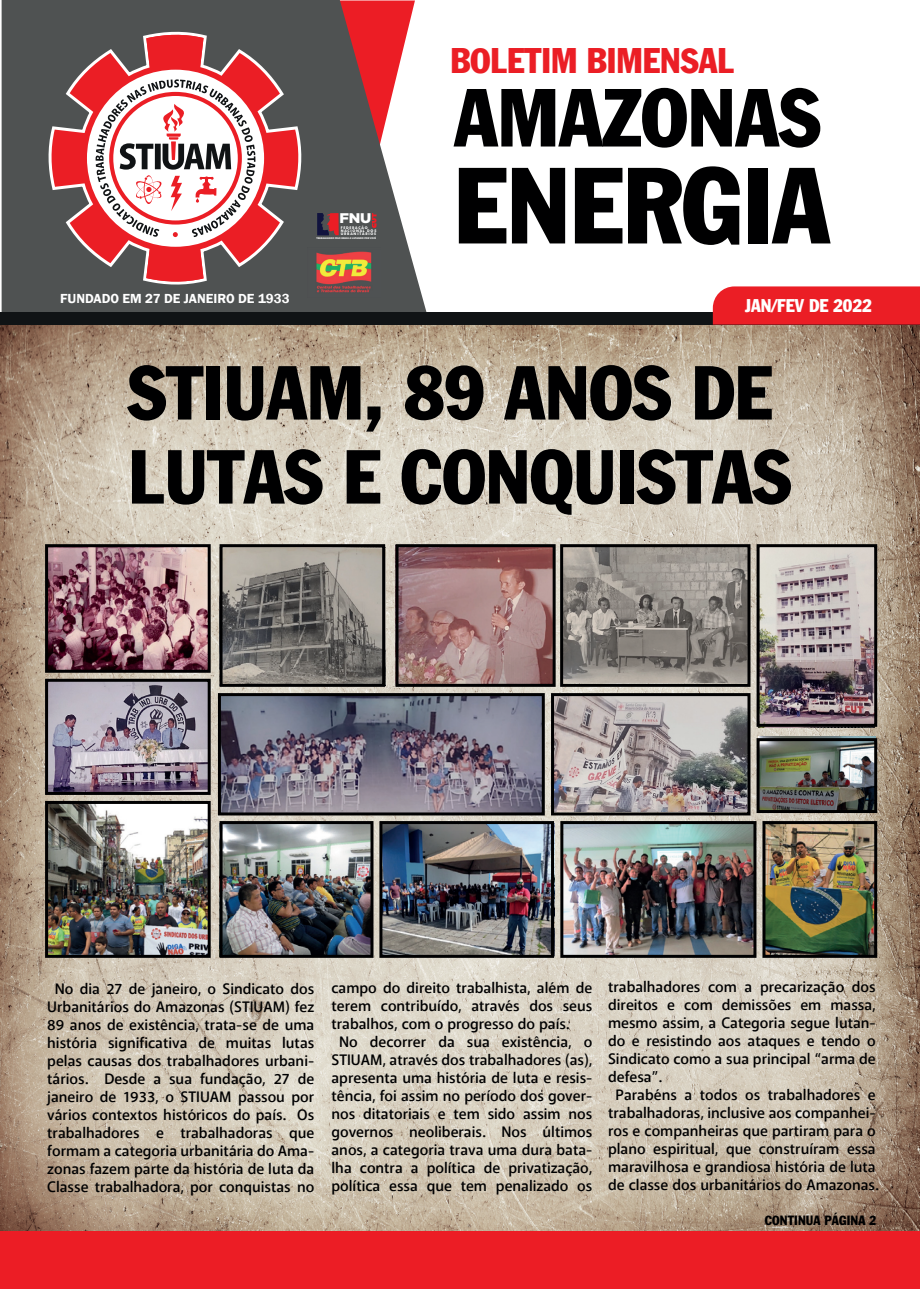
<style>
.page{position:relative;width:920px;height:1289px;background:#fff}
.page>*{position:absolute;margin:0;border:0;box-sizing:border-box;transform-origin:0 0}
.t1{font:106.2px "Franklin Gothic Condensed";color:#000001}
.t2{font:80.7px "Franklin Gothic Condensed";color:#000001}
.t3{font:75px/84px "Franklin Gothic Condensed";color:#000001}
.t4{font:34.8px "Franklin Gothic Condensed";color:#eb1e25}
.t5{font:18px "Franklin Gothic Condensed";color:#fff}
.t6{font:500 15px/18px "Anago";color:#000001;text-align:center}
.t7{font:900 13.95px "Gotham";color:#fff;scale:1.06 1}
.t8{font:600 13.5px "Franklin Gothic";color:#fff}
.t9{font:13.05px "Franklin Gothic Condensed";letter-spacing:.01em;color:#000001}
.t10{font:700 3.6px/3.6px "Futura BT";letter-spacing:.24em;color:#fff;scale:.96 1}
.t11{font:700 2.4px "Futura BT";color:#fff;scale:.94 1}
</style>
<div class="page">
<img style="left:0;top:324px;width:920px;height:907px">
<svg style="left:2px;top:0;width:425px;height:312px;background:#746667"></svg>
<svg style="left:50px;top:34px;width:249px;height:249px;background:#a05759"></svg>
<svg style="left:96px;top:79px;width:159px;height:158px"></svg>
<img style="left:307px;top:247px;width:73px;height:50px">
<div style="left:0;top:312px;width:920px;height:12px;background:#101315"></div>
<div style="left:712px;top:286px;width:208px;height:38px;background:#eb1e25"></div>
<svg style="left:317px;top:213px;width:22px;height:22px"></svg>
<svg style="left:372px;top:213px;width:5px;height:16px"></svg>
<div style="left:0;top:1231px;width:920px;height:58px;background:#ec1d25"></div>
<img style="left:49px;top:548px;width:158px;height:121px">
<img style="left:223px;top:548px;width:158px;height:135px">
<img style="left:564px;top:548px;width:182px;height:135px">
<img style="left:49px;top:683px;width:158px;height:108px">
<img style="left:760px;top:548px;width:113px;height:175px">
<img style="left:555px;top:697px;width:191px;height:114px">
<img style="left:383px;top:825px;width:167px;height:128px">
<img style="left:399px;top:548px;width:152px;height:135px">
<img style="left:758px;top:737px;width:117px;height:72px">
<img style="left:222px;top:697px;width:319px;height:114px">
<img style="left:49px;top:805px;width:158px;height:148px">
<img style="left:766px;top:825px;width:107px;height:128px">
<img style="left:564px;top:825px;width:188px;height:128px">
<img style="left:223px;top:825px;width:146px;height:128px">
<div style="left:45px;top:544px;width:166px;height:129px;border:3px solid #000001"></div>
<div style="left:756px;top:738px;width:121px;height:75px;border:3px solid #000001"></div>
<div style="left:756px;top:544px;width:121px;height:183px;border:3px solid #000001"></div>
<div style="left:45px;top:679px;width:166px;height:116px;border:3px solid #000001"></div>
<div style="left:45px;top:801px;width:166px;height:156px;border:3px solid #000001"></div>
<div style="left:219px;top:821px;width:154px;height:136px;border:3px solid #000001"></div>
<div style="left:379px;top:821px;width:175px;height:136px;border:3px solid #000001"></div>
<div style="left:762px;top:821px;width:115px;height:136px;border:3px solid #000001"></div>
<div style="left:560px;top:821px;width:196px;height:136px;border:3px solid #000001"></div>
<div style="left:219px;top:544px;width:166px;height:143px;border:3px solid #000001"></div>
<div style="left:395px;top:544px;width:160px;height:143px;border:3px solid #000001"></div>
<div style="left:560px;top:544px;width:190px;height:143px;border:3px solid #000001"></div>
<div style="left:551px;top:693px;width:199px;height:122px;border:3px solid #000001"></div>
<div style="left:218px;top:693px;width:327px;height:122px;border:3px solid #000001"></div>
<p class="t8" style="left:60px;top:290px;width:231px">FUNDADO EM 27 DE JANEIRO DE 1933</p>
<p class="t7" style="left:339px;top:210px;width:32px">FNU</p>
<p class="t10" style="left:341px;top:225px;width:30px">FEDERAÇÃO</p>
<p class="t11" style="left:316px;top:237px;width:65px">TRABALHANDO PELO BRASIL E LUTANDO POR VOCÊ</p>
<p class="t10" style="left:341px;top:229px;width:39px">NACIONAL DOS<br>URBANITÁRIOS</p>
<h3 class="t4" style="left:450px;top:39px;width:285px">BOLETIM BIMENSAL</h3>
<h2 class="t2" style="left:454px;top:69px;width:368px">AMAZONAS</h2>
<h1 class="t1" style="left:454px;top:141px;width:377px">ENERGIA</h1>
<p class="t5" style="left:745px;top:295px;width:128px">JAN/FEV DE 2022</p>
<h3 class="t3" style="left:128px;top:350px;width:665px">STIUAM, 89 ANOS DE<br>LUTAS E CONQUISTAS</h3>
<p class="t6" style="left:47px;top:980px;width:268px">No dia 27 de janeiro, o Sindicato dos Urbanitários do Amazonas (STIUAM) fez 89 anos de existência, trata-se de uma história significativa de muitas lutas pelas causas dos trabalhadores urbani&shy;tários. Desde a sua fundação, 27 de janeiro de 1933, o STIUAM passou por vários contextos históricos do país. Os trabalhadores e trabalhadoras que formam a categoria urbanitária do Ama&shy;zonas fazem parte da história de luta da Classe trabalhadora, por conquistas no</p>
<p class="t6" style="left:331px;top:979px;width:262px">campo do direito trabalhista, além de</p>
<p class="t6" style="left:331px;top:997px;width:262px">terem contribuído, através dos seus</p>
<p class="t6" style="left:331px;top:1015px;width:240px">trabalhos, com o progresso do país.</p>
<p class="t6" style="left:339px;top:1033px;width:255px">No decorrer da sua existência, o</p>
<p class="t6" style="left:331px;top:1051px;width:262px">STIUAM, através dos trabalhadores (as),</p>
<p class="t6" style="left:331px;top:1069px;width:262px">apresenta uma história de luta e resis-</p>
<p class="t6" style="left:331px;top:1087px;width:262px">tência, foi assim no período dos gover-</p>
<p class="t6" style="left:331px;top:1105px;width:262px">nos ditatoriais e tem sido assim nos</p>
<p class="t6" style="left:331px;top:1123px;width:262px">governos neoliberais. Nos últimos</p>
<p class="t6" style="left:331px;top:1141px;width:262px">anos, a categoria trava uma dura bata-</p>
<p class="t6" style="left:331px;top:1159px;width:262px">lha contra a política de privatização,</p>
<p class="t6" style="left:331px;top:1177px;width:262px">política essa que tem penalizado os</p>
<p class="t6" style="left:608px;top:978px;width:269px">trabalhadores com a precarização dos</p>
<p class="t6" style="left:608px;top:996px;width:269px">direitos e com demissões em massa,</p>
<p class="t6" style="left:608px;top:1014px;width:269px">mesmo assim, a Categoria segue lutan-</p>
<p class="t6" style="left:608px;top:1032px;width:269px">do e resistindo aos ataques e tendo o</p>
<p class="t6" style="left:608px;top:1050px;width:269px">Sindicato como a sua principal “arma de</p>
<p class="t6" style="left:608px;top:1068px;width:56px">defesa”.</p>
<p class="t6" style="left:615px;top:1086px;width:261px">Parabéns a todos os trabalhadores e</p>
<p class="t6" style="left:608px;top:1104px;width:269px">trabalhadoras, inclusive aos companhei-</p>
<p class="t6" style="left:608px;top:1122px;width:269px">ros e companheiras que partiram para o</p>
<p class="t6" style="left:608px;top:1140px;width:269px">plano espiritual, que construíram essa</p>
<p class="t6" style="left:608px;top:1158px;width:269px">maravilhosa e grandiosa história de luta</p>
<p class="t6" style="left:608px;top:1176px;width:272px">de classe dos urbanitários do Amazonas.</p>
<p class="t9" style="left:764px;top:1212px;width:113px">CONTINUA PÁGINA 2</p>
</div>
